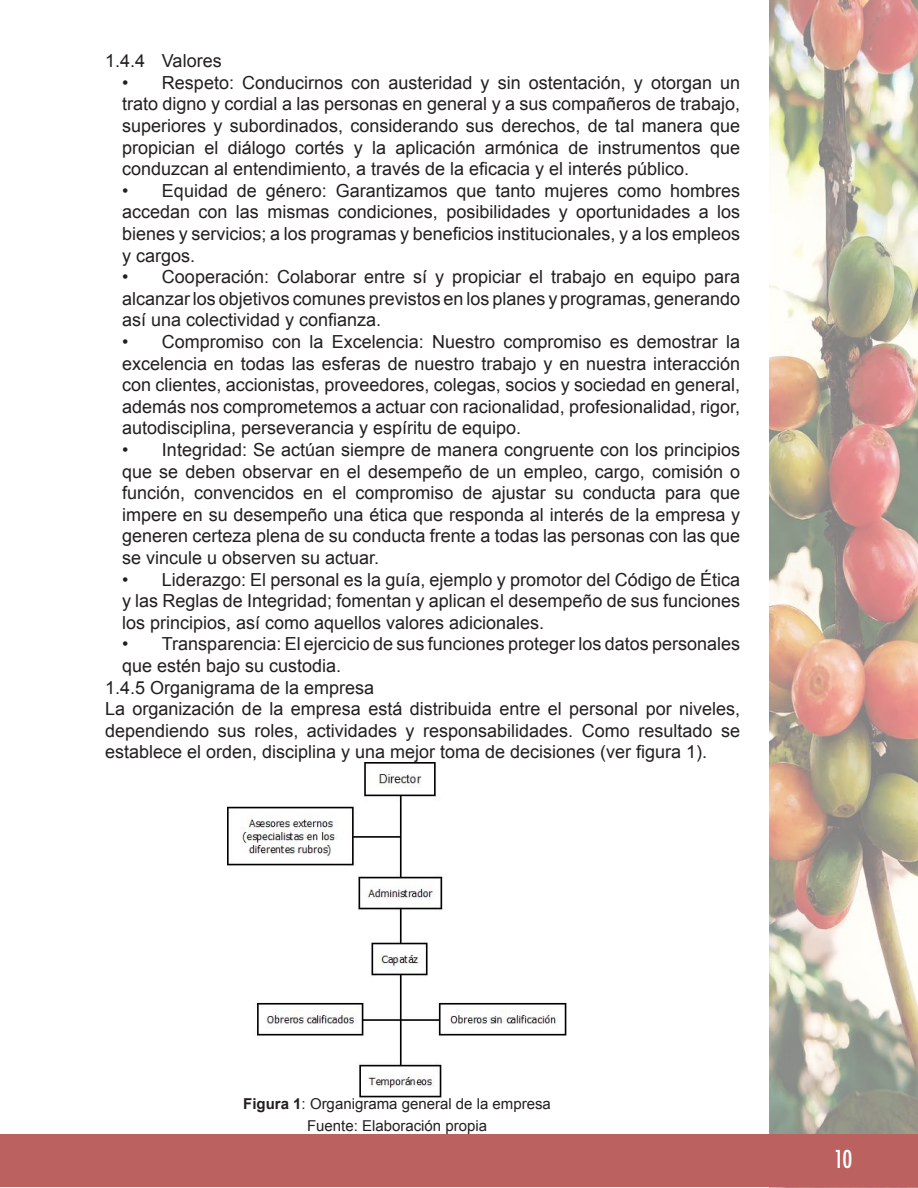
<style>
.page{position:relative;width:918px;height:1188px;background:#fff}
.page>*{position:absolute;margin:0;border:0;box-sizing:border-box;transform-origin:0 0}
.t1{font:500 condensed 24px "Futura";color:#fff}
.t2{font:18px/21.6px "Arial";color:#231f20;text-align:justify}
.t3{font:15px "Arial";color:#231f20}
.s1{font-weight:700}
</style>
<div class="page">
<img style="left:769px;top:0;width:149px;height:1187px">
<div style="left:0;top:1135px;width:917px;height:52px;background:#bb615f"></div>
<img style="left:227px;top:762px;width:340px;height:336px">
<p class="t2" style="left:105px;top:50px;width:118px">1.4.4 Valores</p>
<p class="t2" style="left:122px;top:72px;width:620px">• Respeto: Conducirnos con austeridad y sin ostentación, y otorgan un trato digno y cordial a las personas en general y a sus compañeros de trabajo, superiores y subordinados, considerando sus derechos, de tal manera que propician el diálogo cortés y la aplicación armónica de instrumentos que conduzcan al entendimiento, a través de la eficacia y el interés público.</p>
<p class="t2" style="left:122px;top:180px;width:620px">• Equidad de género: Garantizamos que tanto mujeres como hombres accedan con las mismas condiciones, posibilidades y oportunidades a los bienes y servicios; a los programas y beneficios institucionales, y a los empleos y cargos.</p>
<p class="t2" style="left:122px;top:266px;width:620px">• Cooperación: Colaborar entre sí y propiciar el trabajo en equipo para alcanzar los objetivos comunes previstos en los planes y programas, generando así una colectividad y confianza.</p>
<p class="t2" style="left:122px;top:331px;width:620px">• Compromiso con la Excelencia: Nuestro compromiso es demostrar la excelencia en todas las esferas de nuestro trabajo y en nuestra interacción con clientes, accionistas, proveedores, colegas, socios y sociedad en general, además nos comprometemos a actuar con racionalidad, profesionalidad, rigor, autodisciplina, perseverancia y espíritu de equipo.</p>
<p class="t2" style="left:122px;top:439px;width:620px">• Integridad: Se actúan siempre de manera congruente con los principios que se deben observar en el desempeño de un empleo, cargo, comisión o función, convencidos en el compromiso de ajustar su conducta para que impere en su desempeño una ética que responda al interés de la empresa y generen certeza plena de su conducta frente a todas las personas con las que se vincule u observen su actuar.</p>
<p class="t2" style="left:122px;top:569px;width:620px">• Liderazgo: El personal es la guía, ejemplo y promotor del Código de Ética y las Reglas de Integridad; fomentan y aplican el desempeño de sus funciones los principios, así como aquellos valores adicionales.</p>
<p class="t2" style="left:122px;top:633px;width:620px">• Transparencia: El ejercicio de sus funciones proteger los datos personales que estén bajo su custodia.</p>
<p class="t2" style="left:105px;top:677px;width:271px">1.4.5 Organigrama de la empresa</p>
<p class="t2" style="left:105px;top:698px;width:637px">La organización de la empresa está distribuida entre el personal por niveles, dependiendo sus roles, actividades y responsabilidades. Como resultado se establece el orden, disciplina y una mejor toma de decisiones (ver figura 1).</p>
<p class="t3" style="left:243px;top:1094px;width:309px"><span class="s1">Figura 1</span>: Organigrama general de la empresa</p>
<p class="t3" style="left:307px;top:1116px;width:182px">Fuente: Elaboración propia</p>
<p class="t1" style="left:834px;top:1144px;width:20px">10</p>
</div>
